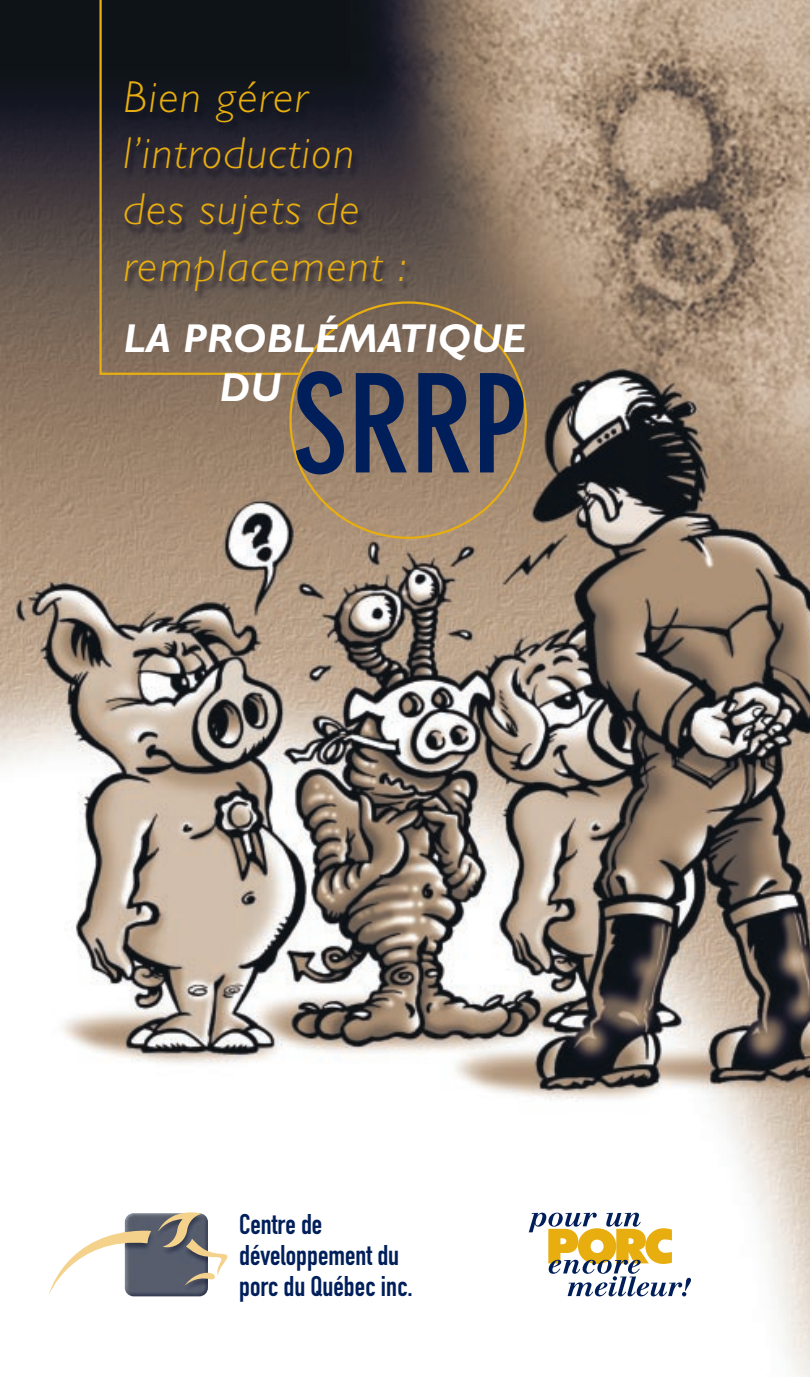
<style>
.page{position:relative;width:810px;height:1377px;background:#fff}
.page>*{position:absolute;margin:0;border:0;box-sizing:border-box;transform-origin:0 0}
.t1{font:700 condensed 135px "DIN Neuzeit Grotesk";color:#001f5a}
.t2{font:italic 300 45px/56.2px "Gill Sans";letter-spacing:.035em;color:#e8ae0f}
.t3{font:italic 700 40.5px "Gill Sans";letter-spacing:.01em;color:#fff}
.t4{font:28.12px/31.3px "DIN Engschrift";color:#001f5a}
</style>
<div class="page">
<img style="left:0;top:0;width:810px;height:1377px">
<img style="left:125px;top:1213px;width:83px;height:83px;border-radius:9px">
<svg style="left:158px;top:1206px;width:70px;height:80px"></svg>
<svg style="left:48px;top:1231px;width:103px;height:65px"></svg>
<svg style="left:98px;top:0;width:204px;height:376px;background:#403937"></svg>
<svg style="left:529px;top:1213px;width:162px;height:83px"></svg>
<p class="t2" style="left:123px;top:73px;width:284px">Bien gérer l’introduction des sujets de remplacement :</p>
<p class="t3" style="left:124px;top:324px;width:403px">LA PROBLÉMATIQUE</p>
<h1 class="t1" style="left:292px;top:373px;width:236px">SRRP</h1>
<p class="t3" style="left:220px;top:373px;width:63px">DU</p>
<p class="t4" style="left:239px;top:1211px;width:175px">Centre de développement du porc du Québec inc.</p>
</div>
